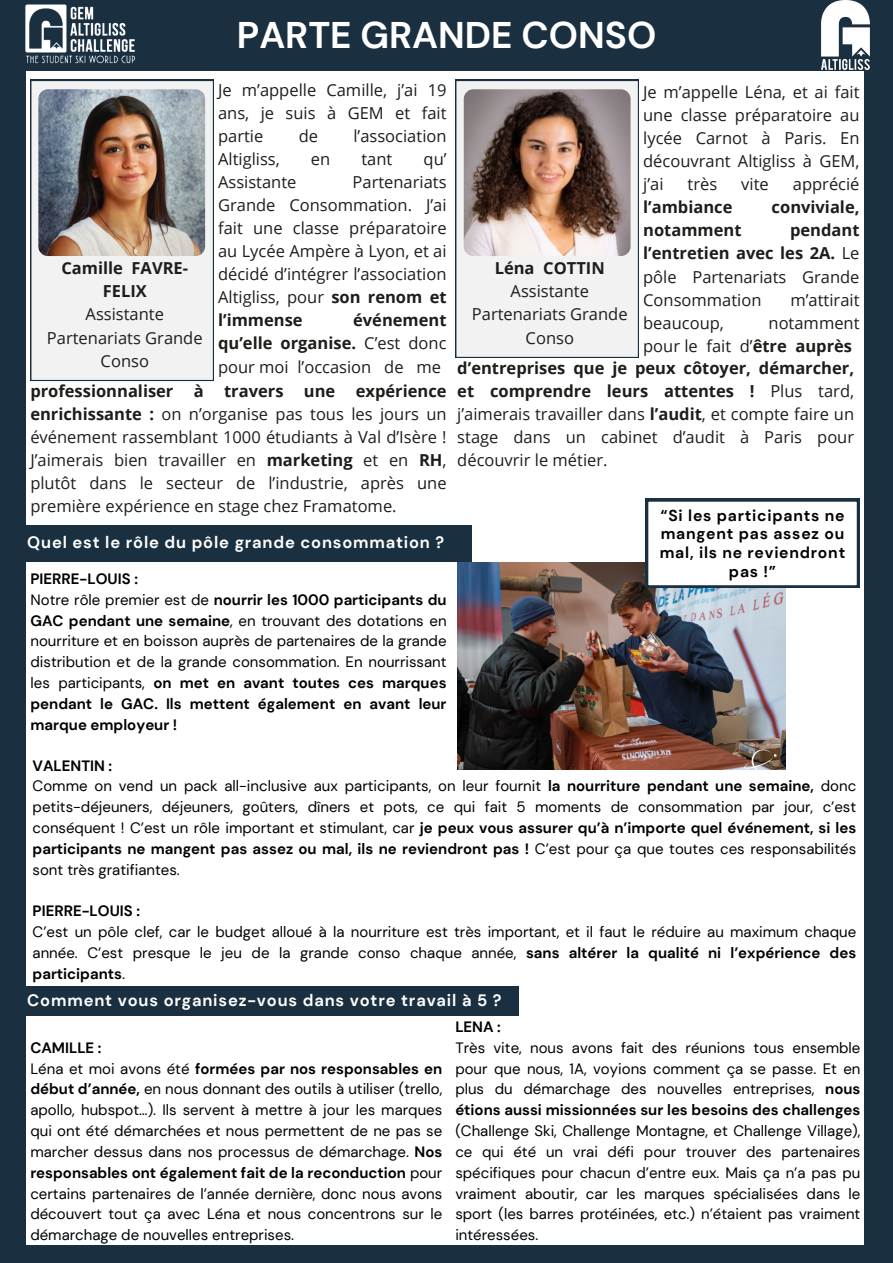
<style>
.page{position:relative;width:893px;height:1263px;background:#fff}
.page>*{position:absolute;margin:0;border:0;box-sizing:border-box;transform-origin:0 0}
.t1{font:700 37.05px "DM Sans";color:#fff}
.t2{font:16.5px/23.1px "Open Sans";color:#1d1d1a;text-align:justify}
.t3{font:700 16.5px "DM Sans";letter-spacing:.05em;color:#fff}
.t4{font:700 16.5px/23.1px "Open Sans";color:#1d1d1a;text-align:center}
.t5{font:700 15.75px/18.6px "DM Sans";letter-spacing:.05em;color:#000;text-align:center}
.t6{font:15px/20.9px "DM Sans";color:#000;text-align:justify}
.t7{font:700 15px "DM Sans";color:#000}
.s1{font-weight:700}
</style>
<div class="page">
<div style="left:0;top:1245px;width:893px;height:18px;background:#1a2f40"></div>
<div style="left:0;top:0;width:893px;height:71px;background:#1a2f40"></div>
<div style="left:0;top:0;width:25px;height:1263px;background:#1a2f40"></div>
<div style="left:863px;top:0;width:30px;height:1263px;background:#1a2f40"></div>
<img style="left:25px;top:4px;width:111px;height:60px">
<img style="left:457px;top:563px;width:328px;height:206px">
<div style="left:25px;top:525px;width:446px;height:37px;background:#1a2f40"></div>
<svg style="left:645px;top:499px;width:214px;height:89px"></svg>
<svg style="left:30px;top:80px;width:184px;height:301px"></svg>
<svg style="left:455px;top:80px;width:184px;height:278px"></svg>
<div style="left:25px;top:986px;width:494px;height:30px;background:#1a2f40"></div>
<img style="left:822px;top:0;width:47px;height:70px">
<img style="left:38px;top:89px;width:167px;height:167px;border-radius:10px">
<img style="left:464px;top:89px;width:166px;height:167px;border-radius:10px">
<p class="t1" style="left:237px;top:11px;width:421px">PARTE GRANDE CONSO</p>
<p class="t2" style="left:218px;top:78px;width:230px">Je m’appelle Camille, j’ai 19 ans, je suis à GEM et fait partie</p>
<p class="t2" style="left:299px;top:124px;width:21px">de</p>
<p class="t2" style="left:353px;top:124px;width:95px">l’association</p>
<p class="t2" style="left:218px;top:147px;width:63px">Altigliss,</p>
<p class="t2" style="left:311px;top:147px;width:21px">en</p>
<p class="t2" style="left:361px;top:147px;width:32px">tant</p>
<p class="t2" style="left:423px;top:147px;width:25px">qu’</p>
<p class="t2" style="left:218px;top:170px;width:80px">Assistante</p>
<p class="t2" style="left:218px;top:170px;width:230px;text-indent:134px">Partenariats Grande Consommation. J’ai fait une classe préparatoire au Lycée Ampère à Lyon, et ai décidé d’intégrer l’association Altigliss, pour <span class="s1">son renom et l’immense</span></p>
<p class="t4" style="left:61px;top:256px;width:128px">Camille FAVRE-<br>FELIX</p>
<p class="t2" style="left:47px;top:302px;width:157px;text-align:center">Assistante<br>Partenariats Grande<br>Conso</p>
<p class="t2" style="left:218px;top:308px;width:230px;text-indent:135px"><span class="s1">événement qu’elle organise.</span> C’est donc pour moi l’occasion de me</p>
<p class="t2" style="left:30px;top:379px;width:418px"><span class="s1">professionnaliser à travers une expérience enrichissante :</span> on n’organise pas tous les jours un événement rassemblant 1000 étudiants à Val d’Isère !<br>J’aimerais bien travailler en <span class="s1">marketing</span> et en <span class="s1">RH</span>, plutôt dans le secteur de l’industrie, après une première expérience en stage chez Framatome.</p>
<p class="t3" style="left:27px;top:532px;width:418px">Quel est le rôle du pôle grande consommation ?</p>
<h1 class="t7" style="left:31px;top:569px;width:109px">PIERRE-LOUIS :</h1>
<p class="t6" style="left:31px;top:589px;width:417px">Notre rôle premier est de <span class="s1">nourrir les 1000 participants du GAC pendant une semaine</span>, en trouvant des dotations en nourriture et en boisson auprès de partenaires de la grande distribution et de la grande consommation. En nourrissant les participants, <span class="s1">on met en avant toutes ces marques pendant le GAC. Ils mettent également en avant leur marque employeur !</span></p>
<p class="t2" style="left:643px;top:80px;width:218px">Je m’appelle Léna, et ai fait une classe préparatoire au lycée Carnot à Paris. En découvrant Altigliss à GEM, j’ai</p>
<p class="t2" style="left:687px;top:172px;width:31px">très</p>
<p class="t2" style="left:741px;top:172px;width:29px">vite</p>
<p class="t2" style="left:793px;top:172px;width:68px">apprécié</p>
<p class="t4" style="left:643px;top:195px;width:91px">l’ambiance</p>
<p class="t4" style="left:771px;top:195px;width:89px">conviviale,</p>
<p class="t4" style="left:643px;top:218px;width:100px">notamment</p>
<p class="t2" style="left:643px;top:218px;width:218px;text-indent:147px"><span class="s1">pendant l’entretien avec les 2A.</span> Le pôle Partenariats Grande Consommation</p>
<p class="t4" style="left:495px;top:256px;width:112px">Léna COTTIN</p>
<p class="t2" style="left:472px;top:279px;width:157px;text-align:center">Assistante<br>Partenariats Grande<br>Conso</p>
<p class="t2" style="left:790px;top:288px;width:71px">m’attirait</p>
<p class="t2" style="left:643px;top:311px;width:82px">beaucoup,</p>
<p class="t2" style="left:643px;top:311px;width:218px;text-indent:125px">notamment pour le fait d’<span class="s1">être auprès</span></p>
<p class="t2" style="left:457px;top:356px;width:398px"><span class="s1">d’entreprises que je peux côtoyer, démarcher, et comprendre leurs attentes !</span> Plus tard, j’aimerais travailler dans <span class="s1">l’audit</span>, et compte faire un stage dans un cabinet d’audit à Paris pour découvrir le métier.</p>
<p class="t5" style="left:660px;top:506px;width:187px">“Si les participants ne mangent pas assez ou mal, ils ne reviendront pas !”</p>
<p class="t7" style="left:33px;top:756px;width:81px">VALENTIN :</p>
<p class="t6" style="left:33px;top:776px;width:825px">Comme on vend un pack all-inclusive aux participants, on leur fournit <span class="s1">la nourriture pendant une semaine,</span> donc petits-déjeuners, déjeuners, goûters, dîners et pots, ce qui fait 5 moments de consommation par jour, c’est conséquent ! C’est un rôle important et stimulant, car <span class="s1">je peux vous assurer qu’à n’importe quel événement, si les participants ne mangent pas assez ou mal, ils ne reviendront pas !</span> C’est pour ça que toutes ces responsabilités sont très gratifiantes.</p>
<p class="t7" style="left:33px;top:901px;width:109px">PIERRE-LOUIS :</p>
<p class="t6" style="left:33px;top:921px;width:825px">C’est un pôle clef, car le budget alloué à la nourriture est très important, et il faut le réduire au maximum chaque année. C’est presque le jeu de la grande conso chaque année, <span class="s1">sans altérer la qualité ni l’expérience des participants</span>.</p>
<p class="t3" style="left:27px;top:989px;width:476px">Comment vous organisez-vous dans votre travail à 5 ?</p>
<p class="t7" style="left:30px;top:1038px;width:73px">CAMILLE :</p>
<p class="t6" style="left:30px;top:1058px;width:413px">Léna et moi avons été <span class="s1">formées par nos responsables en début d’année,</span> en nous donnant des outils à utiliser (trello, apollo, hubspot…). Ils servent à mettre à jour les marques qui ont été démarchées et nous permettent de ne pas se marcher dessus dans nos processus de démarchage. <span class="s1">Nos responsables ont également fait de la reconduction</span> pour certains partenaires de l’année dernière, donc nous avons découvert tout ça avec Léna et nous concentrons sur le démarchage de nouvelles entreprises.</p>
<p class="t7" style="left:455px;top:1017px;width:47px">LENA :</p>
<p class="t6" style="left:455px;top:1037px;width:407px">Très vite, nous avons fait des réunions tous ensemble pour que nous, 1A, voyions comment ça se passe. Et en plus du démarchage des nouvelles entreprises, <span class="s1">nous étions aussi missionnées sur les besoins des challenges </span>(Challenge Ski, Challenge Montagne, et Challenge Village), ce qui été un vrai défi pour trouver des partenaires spécifiques pour chacun d’entre eux. Mais ça n’a pas pu vraiment aboutir, car les marques spécialisées dans le sport (les barres protéinées, etc.) n’étaient pas vraiment intéressées.</p>
</div>
